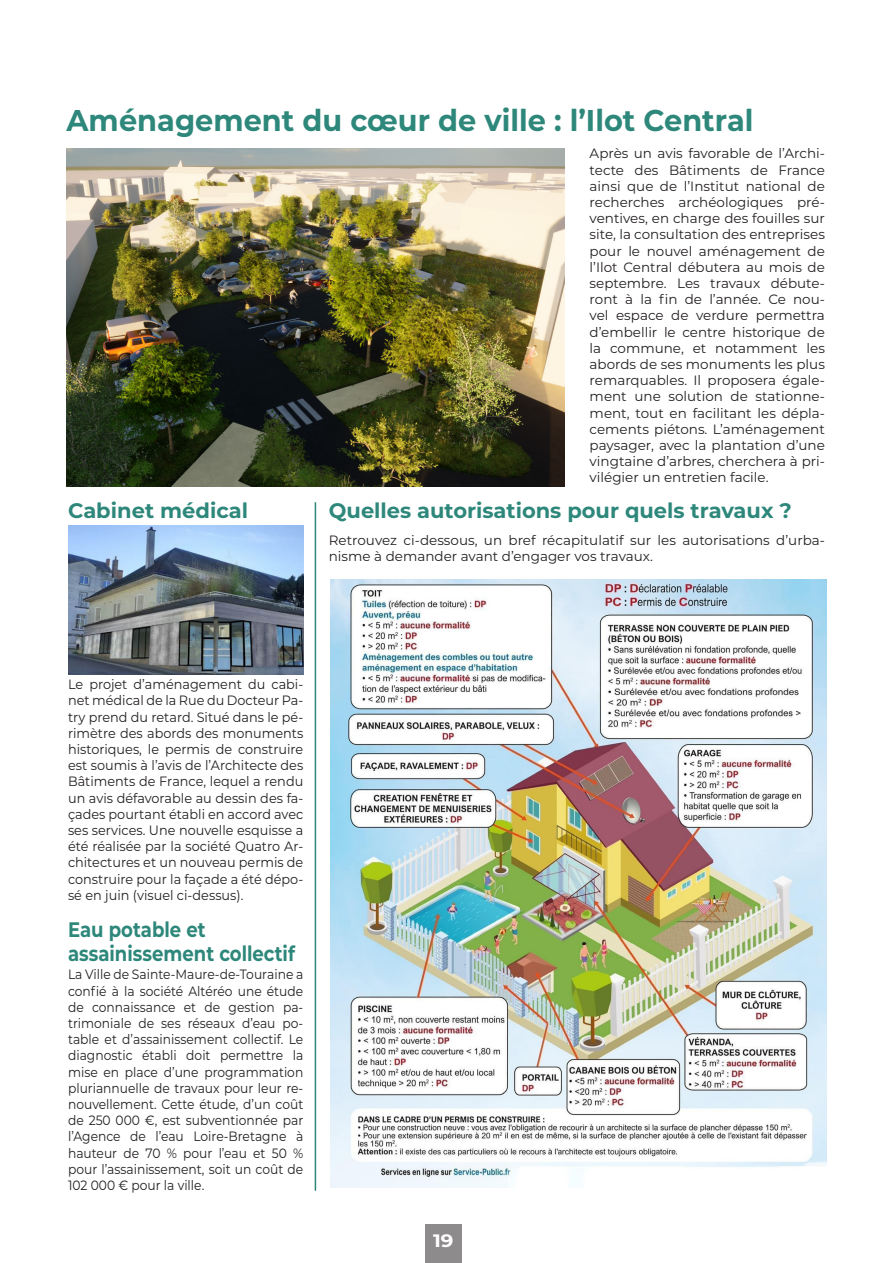
<style>
.page{position:relative;width:893px;height:1263px;background:#fff}
.page>*{position:absolute;margin:0;border:0;box-sizing:border-box;transform-origin:0 0}
.t1{font:700 30px "Montserrat";color:#2d877a;scale:.96 1}
.t2{font:700 21px "Montserrat";color:#2d877a}
.t3{font:700 21px/24px "Montserrat";color:#2d877a;scale:.86 1}
.t4{font:700 18px "Montserrat";color:#fff;scale:1.1 1}
.t5{font:13.5px/16.2px "Montserrat";color:#231f20;text-align:justify}
.t6{font:13.5px/16.2px "Montserrat";color:#231f20;text-align:justify;scale:.95 1}
.t7{font:13.5px/16.2px "Montserrat";color:#231f20;text-align:justify;scale:.91 1}
</style>
<div class="page">
<div style="left:426px;top:1224px;width:36px;height:39px;background:#8d8b8b"></div>
<img style="left:67px;top:149px;width:497px;height:338px">
<img style="left:330px;top:579px;width:496px;height:608px">
<hr style="left:315px;top:502px;width:1px;height:689px;background:#2d877a">
<img style="left:68px;top:525px;width:235px;height:149px">
<p class="t1" style="left:67px;top:99px;width:717px">Aménagement du cœur de ville : l’Ilot Central</p>
<p class="t5" style="left:590px;top:145px;width:237px">Après un avis favorable de l’Archi&shy;tecte des Bâtiments de France ainsi que de l’Institut national de recherches archéologiques pré&shy;ventives, en charge des fouilles sur site, la consultation des entreprises pour le nouvel aménagement de l’Ilot Central débutera au mois de septembre. Les travaux débute&shy;ront à la fin de l’année. Ce nou&shy;vel espace de verdure permettra d’embellir le centre historique de la commune, et notamment les abords de ses monuments les plus remarquables. Il proposera égale&shy;ment une solution de stationne&shy;ment, tout en facilitant les dépla&shy;cements piétons. L’aménagement paysager, avec la plantation d’une vingtaine d’arbres, cherchera à pri&shy;vilégier un entretien facile.</p>
<p class="t2" style="left:329px;top:495px;width:464px">Quelles autorisations pour quels travaux ?</p>
<p class="t5" style="left:329px;top:531px;width:498px">Retrouvez ci-dessous, un bref récapitulatif sur les autorisations d’urba&shy;nisme à demander avant d’engager vos travaux.</p>
<p class="t2" style="left:68px;top:495px;width:181px">Cabinet médical</p>
<p class="t6" style="left:68px;top:676px;width:249px">Le projet d’aménagement du cabi&shy;net médical de la Rue du Docteur Pa&shy;try prend du retard. Situé dans le pé&shy;rimètre des abords des monuments historiques, le permis de construire est soumis à l’avis de l’Architecte des Bâtiments de France, lequel a rendu un avis défavorable au dessin des fa&shy;çades pourtant établi en accord avec ses services. Une nouvelle esquisse a été réalisée par la société Quatro Ar&shy;chitectures et un nouveau permis de construire pour la façade a été dépo&shy;sé en juin (visuel ci-dessus).</p>
<p class="t3" style="left:68px;top:916px;width:265px">Eau potable et assainissement collectif</p>
<p class="t7" style="left:68px;top:966px;width:260px">La Ville de Sainte-Maure-de-Touraine a confié à la société Altéréo une étude de connaissance et de gestion pa&shy;trimoniale de ses réseaux d’eau po&shy;table et d’assainissement collectif. Le diagnostic établi doit permettre la mise en place d’une programmation pluriannuelle de travaux pour leur re&shy;nouvellement. Cette étude, d’un coût de 250 000 €, est subventionnée par l’Agence de l’eau Loire-Bretagne à hauteur de 70 % pour l’eau et 50 % pour l’assainissement, soit un coût de 102 000 € pour la ville.</p>
<h3 class="t4" style="left:433px;top:1227px;width:20px">19</h3>
</div>
